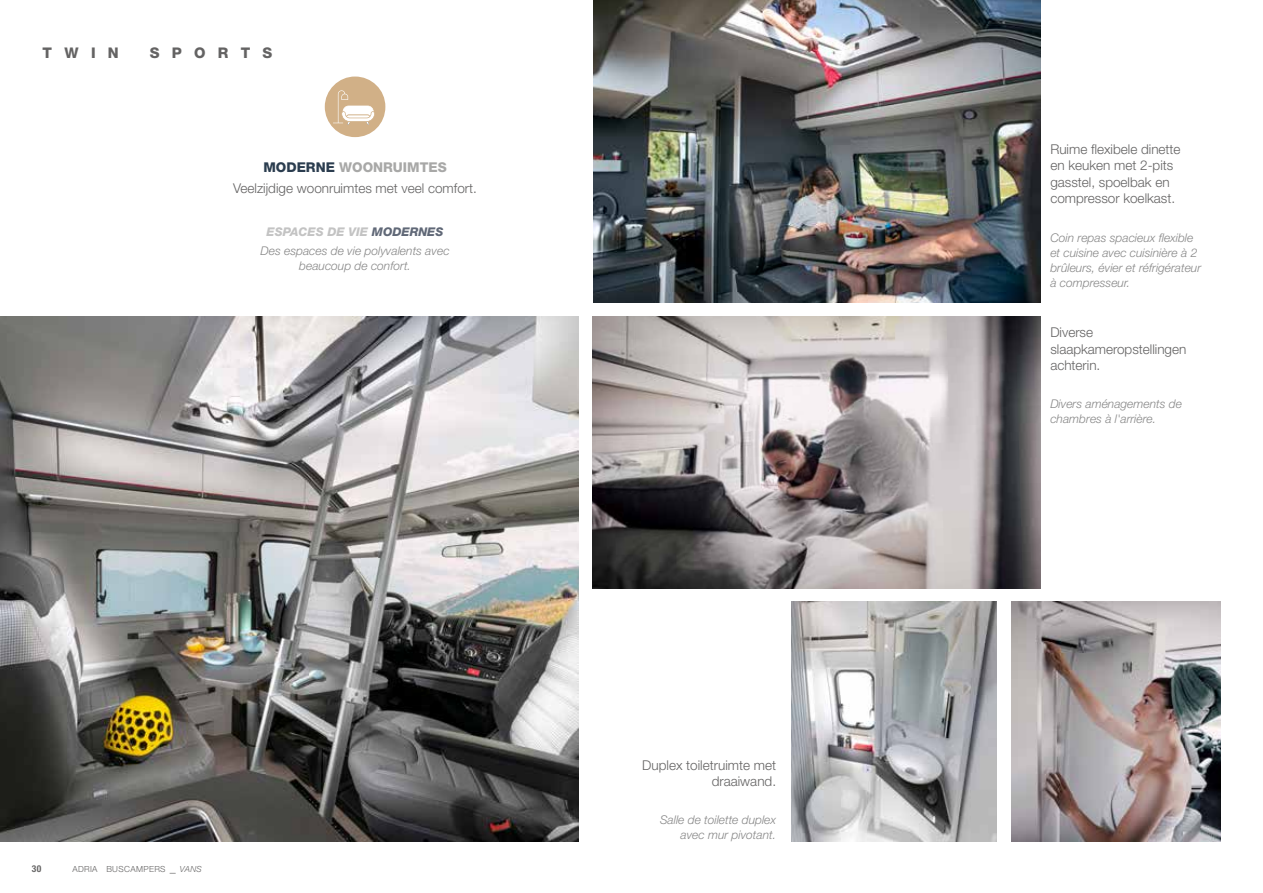
<style>
.page{position:relative;width:1263px;height:893px;background:#fff}
.page>*{position:absolute;margin:0;border:0;box-sizing:border-box;transform-origin:0 0}
.t1{font:800 14.7px "Helvetica Neue LT Pro";letter-spacing:.835em;color:#646363}
.t2{font:300 13.5px/16.5px "Helvetica Neue LT Pro";color:#646363}
.t3{font:italic 300 12px/15px "Helvetica Neue LT Pro";color:#878787}
.t4{font:700 condensed 9.45px "Helvetica Neue LT Pro";color:#646363}
.t5{font:300 8.4px "Helvetica Neue LT Pro";letter-spacing:.045em;color:#646363}
.s1{font-weight:800;color:#2b3d4f}
.s2{font-weight:800;color:#a8a8a7}
.s3{font-weight:800;color:#c3c3c3}
.s4{font-weight:800;color:#606877}
.s5{font-size:12px}
.s6{font-style:italic}
</style>
<div class="page">
<img style="left:791px;top:602px;width:206px;height:240px">
<img style="left:1011px;top:602px;width:209px;height:240px">
<div style="left:325px;top:76px;width:60px;height:61px;background:#d1b087;border-radius:50%"></div>
<svg style="left:333px;top:90px;width:42px;height:35px"></svg>
<img style="left:592px;top:317px;width:448px;height:271px">
<img style="left:0;top:317px;width:578px;height:525px">
<img style="left:593px;top:0;width:447px;height:303px">
<p class="t1" style="left:43px;top:44px;width:78px">TWIN</p>
<p class="t1" style="left:150px;top:44px;width:124px">SPORTS</p>
<p class="t2" style="left:233px;top:157px;width:245px;line-height:20.7px;text-align:center"><span class="s1">MODERNE</span> <span class="s2">WOONRUIMTES<br></span>Veelzijdige woonruimtes met veel comfort.</p>
<p class="t3" style="left:261px;top:222px;width:190px;line-height:19.2px;text-align:center"><span class="s3">ESPACES DE VIE</span> <span class="s4">MODERNES<br></span>Des espaces de vie polyvalents avec</p>
<p class="t3" style="left:299px;top:258px;width:113px">beaucoup de confort.</p>
<p class="t4" style="left:32px;top:863px;width:11px">30</p>
<p class="t5" style="left:73px;top:864px;width:131px">ADRIA BUSCAMPERS <span class="s5">_</span> <span class="s6">VANS</span></p>
<p class="t2" style="left:642px;top:756px;width:135px;text-align:right">Duplex toiletruimte met draaiwand.</p>
<p class="t3" style="left:660px;top:812px;width:118px;text-align:right">Salle de toilette duplex avec mur pivotant.</p>
<p class="t2" style="left:1050px;top:141px;width:132px">Ruime flexibele dinette en keuken met 2-pits gasstel, spoelbak en compressor koelkast.</p>
<p class="t3" style="left:1050px;top:230px;width:152px">Coin repas spacieux flexible et cuisine avec cuisinière à 2 brûleurs, évier et réfrigérateur à compresseur.</p>
<p class="t2" style="left:1050px;top:324px;width:138px">Diverse slaapkameropstellingen achterin.</p>
<p class="t3" style="left:1050px;top:396px;width:133px">Divers aménagements de chambres à l'arrière.</p>
</div>
